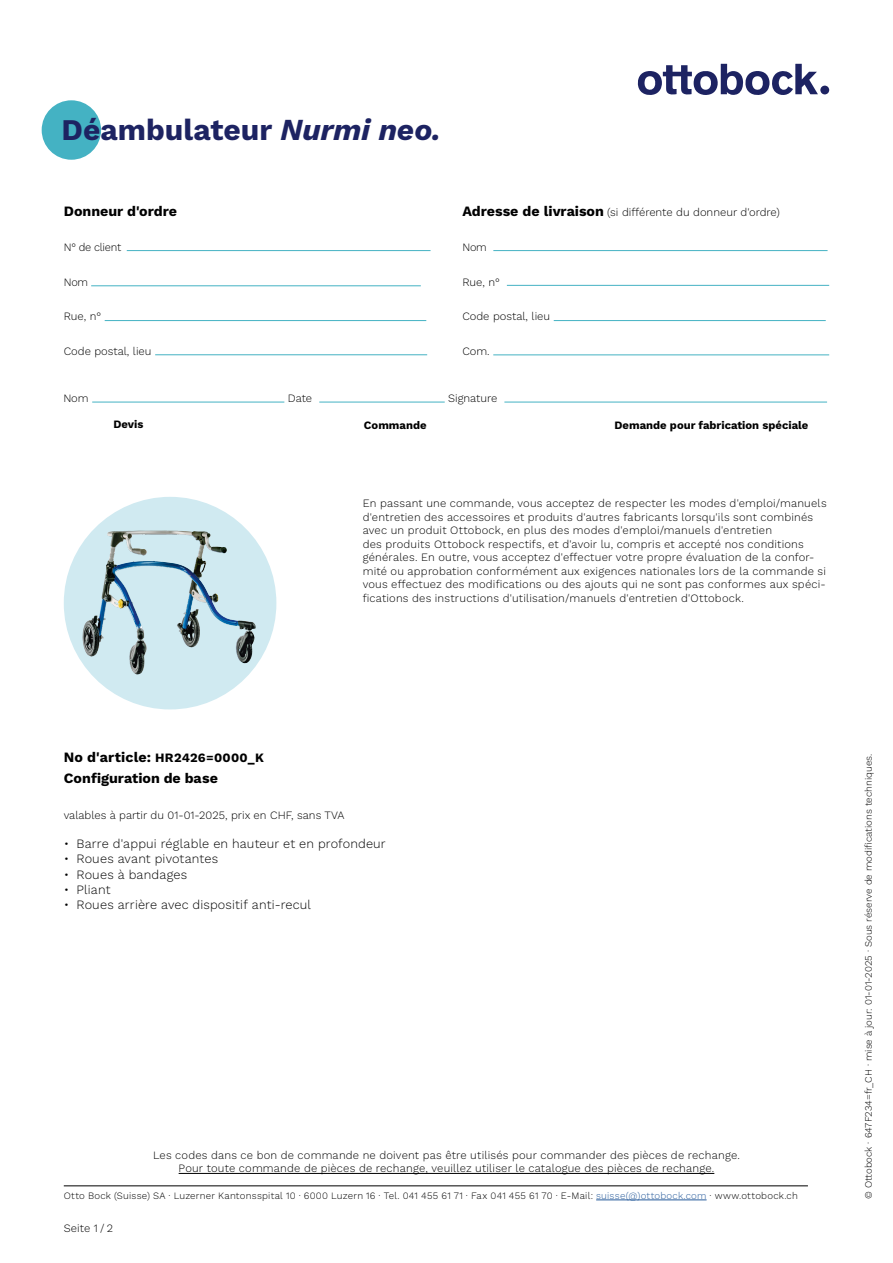
<style>
.page{position:relative;width:893px;height:1263px;background:#fff}
.page>*{position:absolute;margin:0;border:0;box-sizing:border-box;transform-origin:0 0}
.t1{font:700 30px "Work Sans";color:#1d2362}
.t2{font:700 14.25px "Work Sans";color:#000}
.t3{font:300 12.75px "Work Sans";letter-spacing:.01em;color:#000}
.t4{font:700 12.75px "Work Sans";letter-spacing:.02em;color:#000}
.t5{font:300 11.25px/13.5px "Work Sans";letter-spacing:.015em;color:#000;text-align:center}
.t6{font:700 11.25px "Work Sans";color:#000}
.t7{font:300 11.25px "Work Sans";letter-spacing:-.02em;color:#000}
.t8{font:300 9.75px "Work Sans";letter-spacing:.015em;color:#000}
.s1{font-style:italic}
.s2{font-weight:700;font-size:14.25px}
.s3{font-size:14.25px}
.s4{color:#275b9b}
</style>
<div class="page">
<hr style="left:64px;top:1185px;width:744px;height:1px;background:#000">
<hr style="left:596px;top:1199px;width:111px;height:1px;background:#275b9b">
<div style="left:820px;top:86px;width:9px;height:8px;background:#1d2362;border-radius:50%"></div>
<svg style="left:638px;top:64px;width:180px;height:31px"></svg>
<div style="left:64px;top:497px;width:212px;height:212px;background:#d0eaf1;border-radius:50%"></div>
<div style="left:42px;top:100px;width:59px;height:60px;background:#44b2c3;border-radius:50%"></div>
<img style="left:82px;top:530px;width:79px;height:127px">
<hr style="left:179px;top:1173px;width:535px;height:1px;background:#000">
<hr style="left:92px;top:402px;width:192px;height:1px;background:#44b2c3">
<hr style="left:319px;top:402px;width:126px;height:1px;background:#44b2c3">
<hr style="left:504px;top:402px;width:323px;height:1px;background:#44b2c3">
<hr style="left:127px;top:250px;width:304px;height:1px;background:#44b2c3">
<hr style="left:91px;top:286px;width:330px;height:1px;background:#44b2c3">
<hr style="left:105px;top:320px;width:321px;height:1px;background:#44b2c3">
<hr style="left:493px;top:250px;width:335px;height:1px;background:#44b2c3">
<hr style="left:507px;top:285px;width:322px;height:1px;background:#44b2c3">
<hr style="left:554px;top:320px;width:272px;height:1px;background:#44b2c3">
<hr style="left:493px;top:355px;width:336px;height:1px;background:#44b2c3">
<hr style="left:155px;top:354px;width:272px;height:1px;background:#44b2c3">
<h1 class="t1" style="left:62px;top:108px;width:381px">Déambulateur <span class="s1">Nurmi neo.</span></h1>
<p class="t2" style="left:64px;top:200px;width:115px">Donneur d'ordre</p>
<p class="t7" style="left:64px;top:239px;width:59px">N° de client</p>
<p class="t5" style="left:64px;top:275px;width:26px">Nom</p>
<p class="t5" style="left:64px;top:309px;width:39px">Rue, n°</p>
<p class="t5" style="left:64px;top:344px;width:89px">Code postal, lieu</p>
<p class="t5" style="left:462px;top:205px;width:319px"><span class="s2">Adresse de livraison</span> (si différente du donneur d'ordre)</p>
<p class="t5" style="left:462px;top:240px;width:26px">Nom</p>
<p class="t5" style="left:462px;top:275px;width:39px">Rue, n°</p>
<p class="t5" style="left:462px;top:309px;width:89px">Code postal, lieu</p>
<p class="t5" style="left:462px;top:344px;width:29px">Com.</p>
<p class="t5" style="left:63px;top:391px;width:27px">Nom</p>
<p class="t5" style="left:288px;top:391px;width:26px">Date</p>
<p class="t5" style="left:448px;top:391px;width:51px">Signature</p>
<p class="t6" style="left:113px;top:415px;width:31px">Devis</p>
<p class="t6" style="left:364px;top:417px;width:64px">Commande</p>
<p class="t6" style="left:614px;top:417px;width:195px">Demande pour fabrication spéciale</p>
<p class="t5" style="left:363px;top:496px;width:465px;text-align:left">En passant une commande, vous acceptez de respecter les modes d'emploi/manuels d'entretien des accessoires et produits d'autres fabricants lorsqu'ils sont combinés avec un produit Ottobock, en plus des modes d'emploi/manuels d'entretien<br>des produits Ottobock respectifs, et d'avoir lu, compris et accepté nos conditions générales. En outre, vous acceptez d'effectuer votre propre évaluation de la confor&shy;mité ou approbation conformément aux exigences nationales lors de la commande si vous effectuez des modifications ou des ajouts qui ne sont pas conformes aux spéci&shy;fications des instructions d'utilisation/manuels d'entretien d'Ottobock.</p>
<p class="t4" style="left:64px;top:748px;width:202px"><span class="s3">No d'article:</span> HR2426=0000_K</p>
<p class="t2" style="left:64px;top:767px;width:156px">Configuration de base</p>
<p class="t5" style="left:64px;top:808px;width:282px">valables à partir du 01-01-2025, prix en CHF, sans TVA</p>
<p class="t3" style="left:64px;top:834px;width:323px">• Barre d'appui réglable en hauteur et en profondeur</p>
<p class="t3" style="left:64px;top:849px;width:156px">• Roues avant pivotantes</p>
<p class="t3" style="left:64px;top:865px;width:125px">• Roues à bandages</p>
<p class="t3" style="left:64px;top:880px;width:48px">• Pliant</p>
<p class="t3" style="left:64px;top:895px;width:249px">• Roues arrière avec dispositif anti-recul</p>
<p class="t5" style="left:153px;top:1148px;width:588px">Les codes dans ce bon de commande ne doivent pas être utilisés pour commander des pièces de rechange.<br>Pour toute commande de pièces de rechange, veuillez utiliser le catalogue des pièces de rechange.</p>
<p class="t8" style="left:64px;top:1188px;width:736px">Otto Bock (Suisse) SA · Luzerner Kantonsspital 10 · 6000 Luzern 16 · Tel. 041 455 61 71 · Fax 041 455 61 70 · E-Mail: <span class="s4">suisse(@)ottobock.com</span> · www.ottobock.ch</p>
<p class="t5" style="left:64px;top:1221px;width:51px">Seite 1 / 2</p>
<p class="t8" style="left:861px;top:1199px;width:447px;rotate:-90deg">© Ottobock · 647F234=fr_CH · mise à jour: 01-01-2025 · Sous réserve de modifications techniques.</p>
</div>
